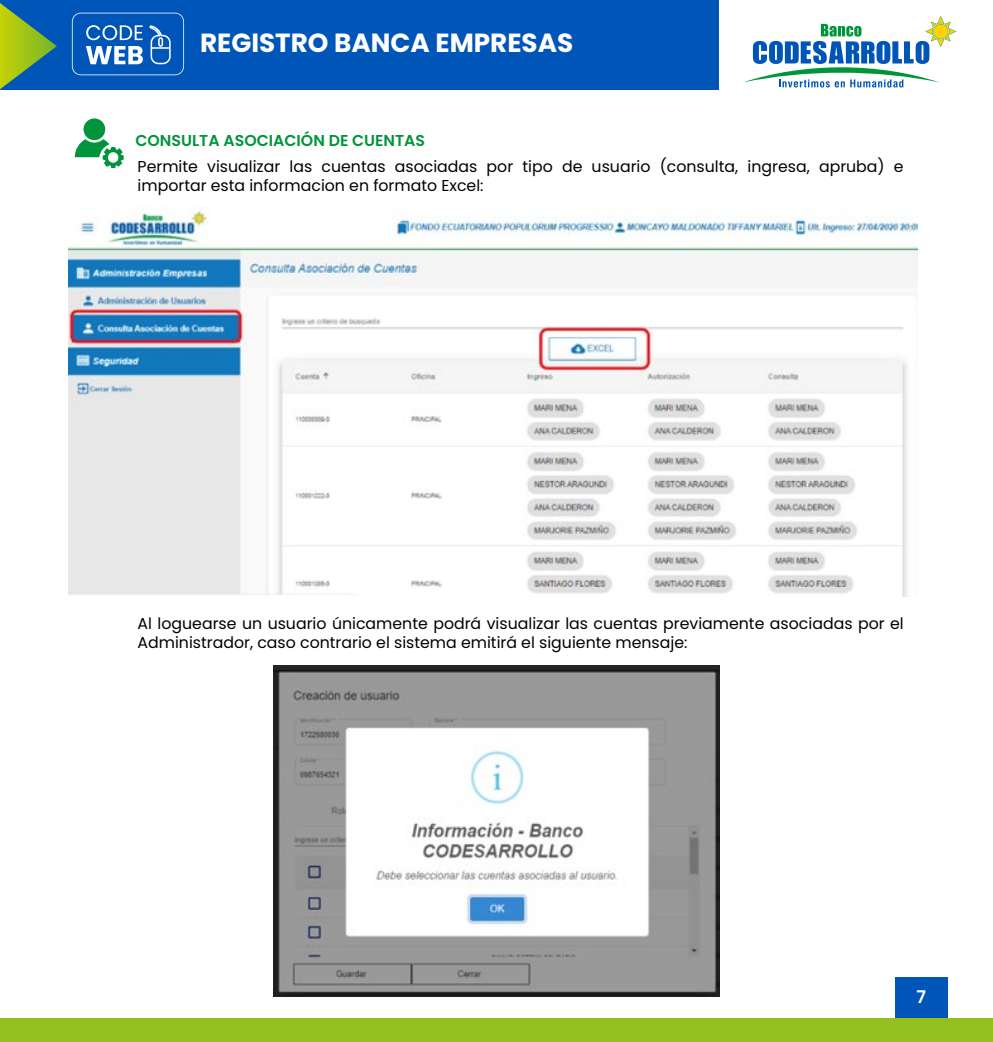
<style>
.page{position:relative;width:993px;height:1042px;background:#fff}
.page>*{position:absolute;margin:0;border:0;box-sizing:border-box;transform-origin:0 0}
.t1{font:700 26.25px "Poppins";color:#fff}
.t2{font:600 17.5px "Poppins";color:#fff}
.t3{font:15.75px/18.9px "Poppins";color:#000}
.t4{font:600 15.75px "Poppins";color:#00953b}
</style>
<div class="page">
<div style="left:894px;top:977px;width:53px;height:64px;background:#0055b8"></div>
<svg style="left:743px;top:16px;width:212px;height:72px"></svg>
<div style="left:0;top:0;width:718px;height:89px;background:#0055b8"></div>
<svg style="left:0;top:3px;width:57px;height:86px"></svg>
<svg style="left:72px;top:13px;width:112px;height:62px"></svg>
<div style="left:0;top:1019px;width:992px;height:23px;background:#93c01f"></div>
<div style="left:83px;top:118px;width:22px;height:22px;background:#00953b;border-radius:50%"></div>
<svg style="left:75px;top:139px;width:49px;height:29px"></svg>
<img style="left:68px;top:207px;width:848px;height:390px">
<img style="left:273px;top:665px;width:446px;height:331px">
<h1 class="t1" style="left:200px;top:28px;width:374px">REGISTRO BANCA EMPRESAS</h1>
<p class="t4" style="left:135px;top:132px;width:291px">CONSULTA ASOCIACIÓN DE CUENTAS</p>
<p class="t3" style="left:137px;top:157px;width:767px">Permite visualizar las cuentas asociadas por tipo de usuario (consulta, ingresa, apruba) e importar esta informacion en formato Excel:</p>
<p class="t3" style="left:137px;top:614px;width:767px">Al loguearse un usuario únicamente podrá visualizar las cuentas previamente asociadas por el<br>Administrador, caso contrario el sistema emitirá el siguiente mensaje:</p>
<p class="t2" style="left:916px;top:987px;width:11px">7</p>
</div>
